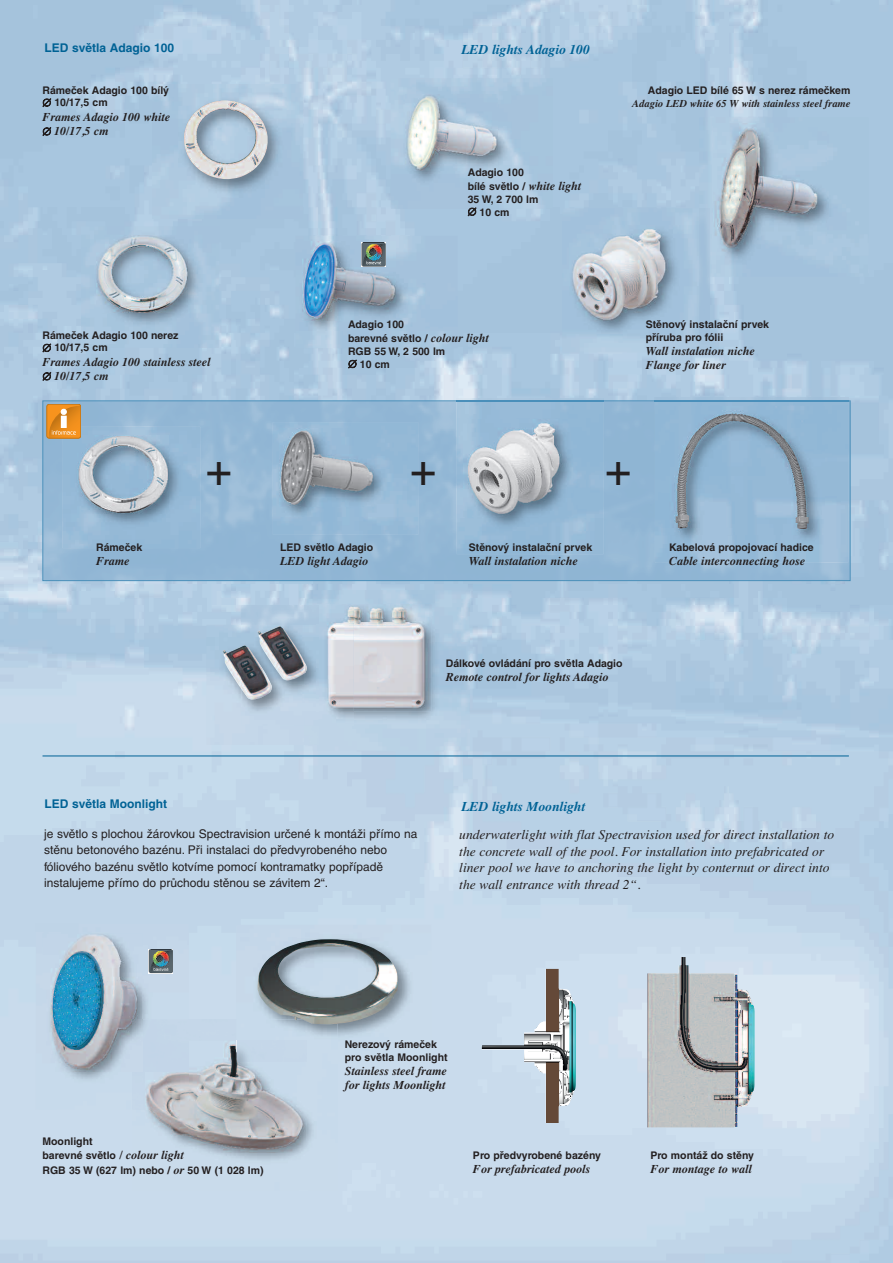
<style>
.page{position:relative;width:893px;height:1263px;background:#fff}
.page>*{position:absolute;margin:0;border:0;box-sizing:border-box;transform-origin:0 0}
.t1{font:45px "Helvetica";color:#231f20}
.t2{font:italic 13.5px/16.5px "Times";color:#231f20}
.t3{font:italic 700 13.5px "Times";color:#006295}
.t4{font:italic 700 12px/14.4px "Times";color:#231f20}
.t5{font:12px/16.5px "Helvetica CE";color:#231f20}
.t6{font:700 12px "Helvetica CE";color:#006295}
.t7{font:700 10.5px/12.6px "Helvetica CE";color:#231f20}
.t8{font:italic 700 10.5px "Times";color:#231f20}
.s1{font-family:"Times";font-style:italic;font-size:12px}
</style>
<div class="page">
<img style="left:0;top:0;width:893px;height:1263px">
<img style="left:206px;top:625px;width:99px;height:120px">
<img style="left:222px;top:645px;width:19px;height:55px">
<img style="left:241px;top:606px;width:64px;height:19px">
<img style="left:241px;top:625px;width:64px;height:101px">
<img style="left:241px;top:645px;width:31px;height:55px">
<img style="left:257px;top:626px;width:48px;height:55px">
<img style="left:391px;top:78px;width:162px;height:131px">
<img style="left:406px;top:95px;width:92px;height:76px">
<img style="left:296px;top:236px;width:162px;height:112px">
<img style="left:302px;top:242px;width:94px;height:78px">
<img style="left:81px;top:226px;width:138px;height:122px">
<img style="left:96px;top:236px;width:91px;height:77px">
<img style="left:152px;top:85px;width:150px;height:133px">
<img style="left:184px;top:100px;width:84px;height:79px">
<img style="left:305px;top:590px;width:165px;height:161px">
<img style="left:319px;top:711px;width:35px;height:15px">
<svg style="left:305px;top:663px;width:2px;height:10px"></svg>
<img style="left:316px;top:604px;width:115px;height:107px">
<img style="left:316px;top:625px;width:3px;height:86px">
<img style="left:699px;top:117px;width:170px;height:159px">
<img style="left:714px;top:124px;width:112px;height:128px">
<img style="left:562px;top:208px;width:147px;height:144px">
<img style="left:569px;top:226px;width:109px;height:97px">
<svg style="left:362px;top:242px;width:24px;height:24px"></svg>
<img style="left:45px;top:403px;width:803px;height:176px">
<div style="left:43px;top:401px;width:807px;height:180px;border:1px solid #4a8fb9"></div>
<img style="left:457px;top:398px;width:147px;height:156px">
<img style="left:457px;top:401px;width:147px;height:1px">
<img style="left:463px;top:420px;width:110px;height:97px">
<img style="left:655px;top:397px;width:193px;height:165px">
<img style="left:655px;top:401px;width:193px;height:1px">
<img style="left:662px;top:406px;width:163px;height:128px">
<img style="left:273px;top:422px;width:145px;height:113px">
<img style="left:280px;top:428px;width:93px;height:79px">
<img style="left:62px;top:427px;width:138px;height:121px">
<img style="left:78px;top:436px;width:90px;height:77px">
<div style="left:36px;top:924px;width:153px;height:186px;background:#c7d8e9"></div>
<img style="left:43px;top:934px;width:99px;height:138px">
<svg style="left:149px;top:949px;width:24px;height:24px"></svg>
<img style="left:236px;top:925px;width:195px;height:136px">
<img style="left:257px;top:939px;width:141px;height:85px">
<img style="left:648px;top:957px;width:106px;height:170px">
<img style="left:482px;top:969px;width:92px;height:80px">
<div style="left:142px;top:1019px;width:94px;height:21px;background:#c5d7e9"></div>
<div style="left:132px;top:1061px;width:206px;height:129px;background:#c9dbeb"></div>
<img style="left:132px;top:1072px;width:14px;height:38px">
<img style="left:142px;top:1040px;width:4px;height:32px">
<img style="left:236px;top:1019px;width:102px;height:42px">
<img style="left:302px;top:1019px;width:36px;height:5px">
<img style="left:146px;top:1040px;width:161px;height:113px">
<img style="left:236px;top:1040px;width:71px;height:21px">
<div style="left:47px;top:404px;width:34px;height:34px;border:1px solid #c27414;border-radius:3px"></div>
<svg style="left:49px;top:406px;width:32px;height:32px"></svg>
<div style="left:61px;top:416px;width:5px;height:11px;background:#fff"></div>
<div style="left:61px;top:416px;width:6px;height:12px;border:1px solid #fff"></div>
<hr style="left:43px;top:755px;width:806px;height:1px;background:#006295">
<p class="t6" style="left:45px;top:43px;width:131px">LED světla Adagio 100</p>
<p class="t3" style="left:461px;top:42px;width:130px">LED lights Adagio 100</p>
<p class="t7" style="left:43px;top:85px;width:128px">Rámeček Adagio 100 bílý ∅ 10/17,5 cm</p>
<p class="t4" style="left:43px;top:109px;width:129px">Frames Adagio 100 white ∅ 10/17,5 cm</p>
<p class="t7" style="left:43px;top:330px;width:137px">Rámeček Adagio 100 nerez ∅ 10/17,5 cm</p>
<p class="t4" style="left:43px;top:354px;width:170px">Frames Adagio 100 stainless steel ∅ 10/17,5 cm</p>
<p class="t7" style="left:468px;top:166px;width:115px;line-height:14.1px">Adagio 100<br>bílé světlo / <span class="s1">white light</span></p>
<p class="t7" style="left:468px;top:194px;width:72px">35 W, 2 700 lm ∅ 10 cm</p>
<p class="t7" style="left:348px;top:318px;width:142px;line-height:14.1px">Adagio 100<br>barevné světlo / <span class="s1">colour light</span></p>
<p class="t7" style="left:348px;top:346px;width:99px">RGB 55 W, 2 500 lm ∅ 10 cm</p>
<p class="t7" style="left:648px;top:85px;width:204px">Adagio LED bílé 65 W s nerez rámečkem</p>
<p class="t8" style="left:632px;top:97px;width:220px">Adagio LED white 65 W with stainless steel frame</p>
<p class="t7" style="left:646px;top:319px;width:125px">Stěnový instalační prvek příruba pro fólii</p>
<p class="t4" style="left:646px;top:343px;width:111px">Wall instalation niche<br>Flange for liner</p>
<p class="t7" style="left:96px;top:542px;width:48px">Rámeček</p>
<p class="t4" style="left:96px;top:554px;width:35px">Frame</p>
<h1 class="t1" style="left:205px;top:443px;width:28px">+</h1>
<h1 class="t1" style="left:410px;top:443px;width:28px">+</h1>
<h1 class="t1" style="left:605px;top:443px;width:28px">+</h1>
<p class="t7" style="left:280px;top:542px;width:95px">LED světlo Adagio</p>
<p class="t4" style="left:280px;top:554px;width:90px">LED light Adagio</p>
<p class="t7" style="left:469px;top:542px;width:125px">Stěnový instalační prvek</p>
<p class="t4" style="left:469px;top:554px;width:111px">Wall instalation niche</p>
<p class="t7" style="left:446px;top:658px;width:178px">Dálkové ovládání pro světla Adagio</p>
<p class="t4" style="left:446px;top:670px;width:164px">Remote control for lights Adagio</p>
<p class="t7" style="left:669px;top:542px;width:146px">Kabelová propojovací hadice</p>
<p class="t4" style="left:669px;top:554px;width:137px">Cable interconnecting hose</p>
<p class="t6" style="left:45px;top:800px;width:124px">LED světla Moonlight</p>
<p class="t3" style="left:461px;top:798px;width:125px">LED lights Moonlight</p>
<p class="t5" style="left:44px;top:826px;width:375px">je světlo s plochou žárovkou Spectravision určené k montáži přímo na stěnu betonového bazénu. Při instalaci do předvyrobeného nebo fóliového bazénu světlo kotvíme pomocí kontramatky popřípadě instalujeme přímo do průchodu stěnou se závitem 2“.</p>
<p class="t2" style="left:459px;top:826px;width:376px">underwaterlight with flat Spectravision used for direct installation to the concrete wall of the pool. For installation into prefabricated or liner pool we have to anchoring the light by conternut or direct into the wall entrance with thread 2“.</p>
<p class="t7" style="left:43px;top:1135px;width:223px;line-height:14.2px">Moonlight<br>barevné světlo <span class="s1">/ colour light<br></span>RGB 35 W (627 lm) nebo / <span class="s1">or</span> 50 W (1 028 lm)</p>
<p class="t7" style="left:345px;top:1039px;width:104px">Nerezový rámeček pro světla Moonlight</p>
<p class="t4" style="left:345px;top:1063px;width:103px">Stainless steel frame for lights Moonlight</p>
<p class="t7" style="left:473px;top:1150px;width:130px">Pro předvyrobené bazény</p>
<p class="t4" style="left:473px;top:1161px;width:119px">For prefabricated pools</p>
<p class="t7" style="left:650px;top:1150px;width:105px">Pro montáž do stěny</p>
<p class="t4" style="left:650px;top:1161px;width:103px">For montage to wall</p>
</div>
